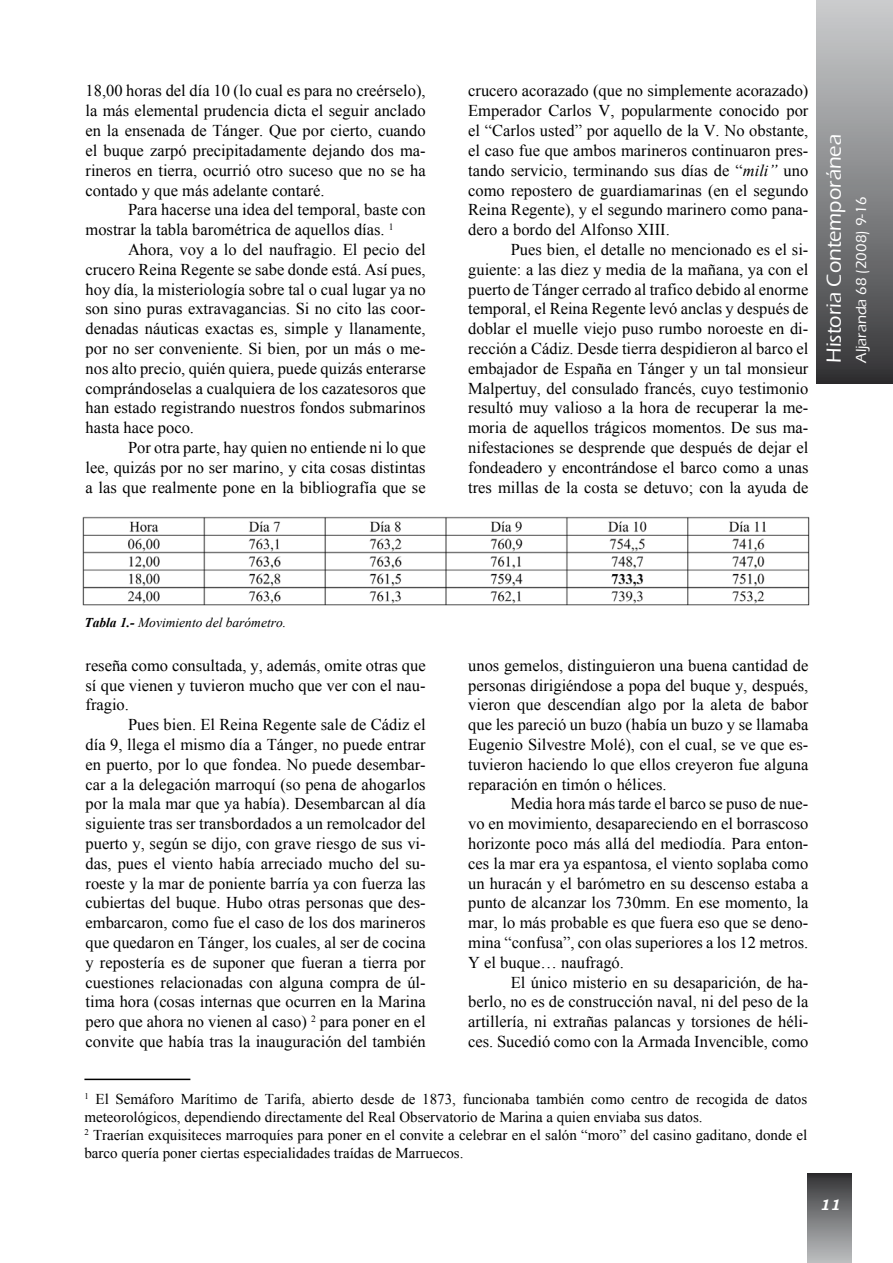
<style>
.page{position:relative;width:893px;height:1263px;background:#fff}
.page>*{position:absolute;margin:0;border:0;box-sizing:border-box;transform-origin:0 0}
.t1{font:500 21px "Eras ITC";color:#fff}
.t2{font:16.5px/19.8px "Times New Roman";color:#000;text-align:justify}
.t3{font:15px/18px "Times New Roman";color:#000}
.t4{font:500 15px "Eras ITC";color:#fff}
.t5{font:italic 700 15px "Bookman Old Style";color:#fff}
.t6{font:italic 13.5px "Times New Roman";color:#000}
.s1{font-style:italic}
.s2{font-weight:700}
</style>
<div class="page">
<div style="left:808px;top:1174px;width:43px;height:89px;background:linear-gradient(to bottom,#353538,#c0c2c3)"></div>
<div style="left:816px;top:0;width:77px;height:383px;background:linear-gradient(to bottom,#cfd1d2,#363639)"></div>
<img style="left:82px;top:516px;width:728px;height:90px">
<hr style="left:84px;top:1079px;width:106px;height:1px;background:#000">
<p class="t2" style="left:86px;top:81px;width:342px">18,00 horas del día 10 (lo cual es para no creérselo), la más elemental prudencia dicta el seguir anclado en la ensenada de Tánger. Que por cierto, cuando el buque zarpó precipitadamente dejando dos ma&shy;rineros en tierra, ocurrió otro suceso que no se ha contado y que más adelante contaré.</p>
<p class="t2" style="left:86px;top:200px;width:342px;text-indent:43px">Para hacerse una idea del temporal, baste con mostrar la tabla barométrica de aquellos días. <sup>1</sup></p>
<p class="t2" style="left:86px;top:239px;width:342px;text-indent:43px">Ahora, voy a lo del naufragio. El pecio del crucero Reina Regente se sabe donde está. Así pues, hoy día, la misteriología sobre tal o cual lugar ya no son sino puras extravagancias. Si no cito las coor&shy;denadas náuticas exactas es, simple y llanamente, por no ser conveniente. Si bien, por un más o me&shy;nos alto precio, quién quiera, puede quizás enterarse comprándoselas a cualquiera de los cazatesoros que han estado registrando nuestros fondos submarinos hasta hace poco.</p>
<p class="t2" style="left:86px;top:437px;width:342px;text-indent:43px">Por otra parte, hay quien no entiende ni lo que lee, quizás por no ser marino, y cita cosas distintas a las que realmente pone en la bibliografía que se</p>
<p class="t2" style="left:468px;top:81px;width:342px">crucero acorazado (que no simplemente acorazado)<br>Emperador Carlos V, popularmente conocido por el “Carlos usted” por aquello de la V. No obstante, el caso fue que ambos marineros continuaron pres&shy;tando servicio, terminando sus días de “<span class="s1">mili”</span> uno como repostero de guardiamarinas (en el segundo Reina Regente), y el segundo marinero como pana&shy;dero a bordo del Alfonso XIII.</p>
<p class="t2" style="left:468px;top:239px;width:342px;text-indent:43px">Pues bien, el detalle no mencionado es el si&shy;guiente: a las diez y media de la mañana, ya con el puerto de Tánger cerrado al trafico debido al enorme temporal, el Reina Regente levó anclas y después de doblar el muelle viejo puso rumbo noroeste en di&shy;rección a Cádiz. Desde tierra despidieron al barco el embajador de España en Tánger y un tal monsieur Malpertuy, del consulado francés, cuyo testimonio resultó muy valioso a la hora de recuperar la me&shy;moria de aquellos trágicos momentos. De sus ma&shy;nifestaciones se desprende que después de dejar el fondeadero y encontrándose el barco como a unas tres millas de la costa se detuvo; con la ayuda de</p>
<p class="t1" style="left:822px;top:363px;width:230px;rotate:-90deg">Historia Contemporánea</p>
<p class="t4" style="left:853px;top:363px;width:167px;rotate:-90deg">Aljaranda 68 (2008) 9-16</p>
<p class="t6" style="left:84px;top:613px;width:203px"><span class="s2">Tabla 1.-</span> Movimiento del barómetro.</p>
<p class="t2" style="left:86px;top:655px;width:342px">reseña como consultada, y, además, omite otras que sí que vienen y tuvieron mucho que ver con el nau&shy;fragio.</p>
<p class="t2" style="left:86px;top:714px;width:342px;text-indent:43px">Pues bien. El Reina Regente sale de Cádiz el día 9, llega el mismo día a Tánger, no puede entrar en puerto, por lo que fondea. No puede desembar&shy;car a la delegación marroquí (so pena de ahogarlos por la mala mar que ya había). Desembarcan al día siguiente tras ser transbordados a un remolcador del puerto y, según se dijo, con grave riesgo de sus vi&shy;das, pues el viento había arreciado mucho del su&shy;roeste y la mar de poniente barría ya con fuerza las cubiertas del buque. Hubo otras personas que des&shy;embarcaron, como fue el caso de los dos marineros que quedaron en Tánger, los cuales, al ser de cocina y repostería es de suponer que fueran a tierra por cuestiones relacionadas con alguna compra de úl&shy;tima hora (cosas internas que ocurren en la Marina pero que ahora no vienen al caso) <sup>2</sup> para poner en el convite que había tras la inauguración del también</p>
<p class="t2" style="left:468px;top:655px;width:342px">unos gemelos, distinguieron una buena cantidad de personas dirigiéndose a popa del buque y, después, vieron que descendían algo por la aleta de babor que les pareció un buzo (había un buzo y se llamaba Eugenio Silvestre Molé), con el cual, se ve que es&shy;tuvieron haciendo lo que ellos creyeron fue alguna reparación en timón o hélices.</p>
<p class="t2" style="left:468px;top:794px;width:342px;text-indent:43px">Media hora más tarde el barco se puso de nue&shy;vo en movimiento, desapareciendo en el borrascoso horizonte poco más allá del mediodía. Para enton&shy;ces la mar era ya espantosa, el viento soplaba como un huracán y el barómetro en su descenso estaba a punto de alcanzar los 730mm. En ese momento, la mar, lo más probable es que fuera eso que se deno&shy;mina “confusa”, con olas superiores a los 12 metros.<br>Y el buque… naufragó.</p>
<p class="t2" style="left:468px;top:972px;width:342px;text-indent:43px">El único misterio en su desaparición, de ha&shy;berlo, no es de construcción naval, ni del peso de la artillería, ni extrañas palancas y torsiones de héli&shy;ces. Sucedió como con la Armada Invencible, como</p>
<p class="t3" style="left:84px;top:1089px;width:724px"><sup>1</sup> El Semáforo Marítimo de Tarifa, abierto desde de 1873, funcionaba también como centro de recogida de datos meteorológicos, dependiendo directamente del Real Observatorio de Marina a quien enviaba sus datos.<br><sup>2</sup> Traerían exquisiteces marroquíes para poner en el convite a celebrar en el salón “moro” del casino gaditano, donde el barco quería poner ciertas especialidades traídas de Marruecos.</p>
<p class="t5" style="left:820px;top:1194px;width:22px">11</p>
</div>
